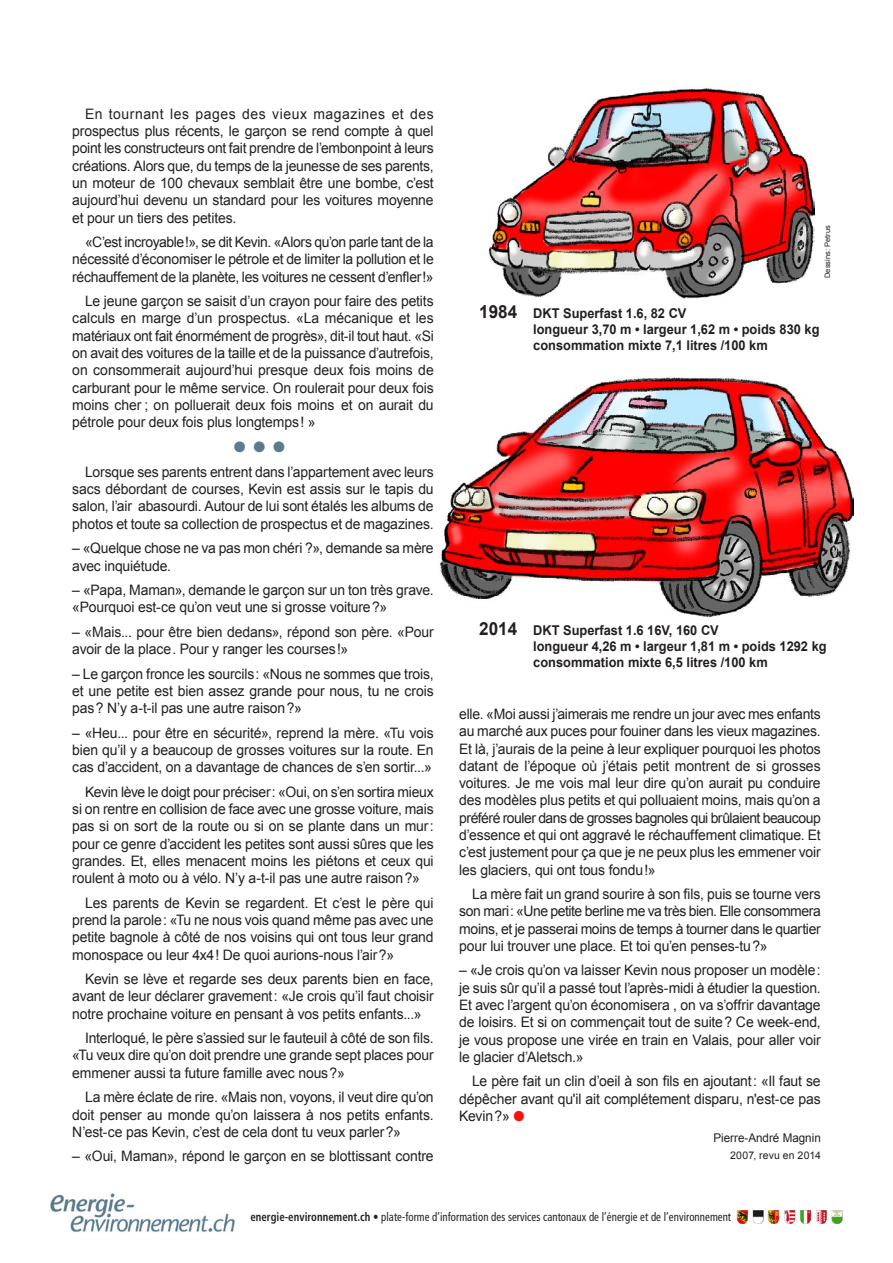
<style>
.page{position:relative;width:893px;height:1263px;background:#fff}
.page>*{position:absolute;margin:0;border:0;box-sizing:border-box;transform-origin:0 0}
.t1{font:15px "Zapf Dingbats ITC";color:#5a7c8e}
.t2{font:14.4px/17.2px "Arial";letter-spacing:-.01em;color:#231f20;text-align:justify}
.t3{font:700 13.5px/16.2px "Arial";color:#231f20;scale:.95 1}
.t4{font:condensed 12px "Frutiger";letter-spacing:.005em;color:#231f20;scale:.9 1}
.t5{font:12px "Arial";color:#231f20}
.t6{font:10.5px "Arial";letter-spacing:.015em;color:#231f20}
.t7{font:7.5px "Arial";color:#231f20}
.s1{font-size:18px}
.s2{color:#ff0f09}
.s3{font-weight:700}
</style>
<div class="page">
<img style="left:736px;top:1210px;width:106px;height:13px">
<img style="left:50px;top:1193px;width:185px;height:40px">
<img style="left:489px;top:87px;width:325px;height:212px">
<img style="left:440px;top:377px;width:413px;height:240px">
<p class="t2" style="left:72px;top:105px;width:363px;text-indent:13px">En tournant les pages des vieux magazines et des prospectus plus récents, le garçon se rend compte à quel point les constructeurs ont fait prendre de l’embonpoint à leurs créations. Alors que, du temps de la jeunesse de ses parents, un moteur de 100 chevaux semblait être une bombe, c’est aujourd’hui devenu un standard pour les voitures moyenne et pour un tiers des petites.</p>
<p class="t2" style="left:72px;top:234px;width:363px;text-indent:13px">«C’est incroyable!», se dit Kevin. «Alors qu’on parle tant de la nécessité d’économiser le pétrole et de limiter la pollution et le réchauffement de la planète, les voitures ne cessent d’enfler!»</p>
<p class="t2" style="left:72px;top:293px;width:363px;text-indent:13px">Le jeune garçon se saisit d’un crayon pour faire des petits calculs en marge d’un prospectus. «La mécanique et les matériaux ont fait énormément de progrès», dit-il tout haut. «Si on avait des voitures de la taille et de la puissance d’autrefois, on consommerait aujourd’hui presque deux fois moins de carburant pour le même service. On roulerait pour deux fois moins cher ; on polluerait deux fois moins et on aurait du pétrole pour deux fois plus longtemps! »</p>
<p class="t1" style="left:234px;top:440px;width:53px">● ● ●</p>
<p class="t2" style="left:72px;top:463px;width:363px;text-indent:13px">Lorsque ses parents entrent dans l’appartement avec leurs sacs débordant de courses, Kevin est assis sur le tapis du salon, l’air abasourdi. Autour de lui sont étalés les albums de photos et toute sa collection de prospectus et de magazines.</p>
<p class="t2" style="left:72px;top:540px;width:363px">– «Quelque chose ne va pas mon chéri ?», demande sa mère avec inquiétude.</p>
<p class="t2" style="left:72px;top:581px;width:363px">– «Papa, Maman», demande le garçon sur un ton très grave. «Pourquoi est-ce qu’on veut une si grosse voiture?»</p>
<p class="t2" style="left:72px;top:623px;width:363px">– «Mais... pour être bien dedans», répond son père. «Pour avoir de la place. Pour y ranger les courses!»</p>
<p class="t2" style="left:72px;top:665px;width:363px">– Le garçon fronce les sourcils: «Nous ne sommes que trois, et une petite est bien assez grande pour nous, tu ne crois pas? N’y a-t-il pas une autre raison?»</p>
<p class="t2" style="left:72px;top:724px;width:363px">– «Heu... pour être en sécurité», reprend la mère. «Tu vois bien qu’il y a beaucoup de grosses voitures sur la route. En cas d’accident, on a davantage de chances de s’en sortir...»</p>
<p class="t2" style="left:72px;top:783px;width:363px;text-indent:13px">Kevin lève le doigt pour préciser: «Oui, on s’en sortira mieux si on rentre en collision de face avec une grosse voiture, mais pas si on sort de la route ou si on se plante dans un mur: pour ce genre d’accident les petites sont aussi sûres que les grandes. Et, elles menacent moins les piétons et ceux qui roulent à moto ou à vélo. N’y a-t-il pas une autre raison?»</p>
<p class="t2" style="left:72px;top:894px;width:363px;text-indent:13px">Les parents de Kevin se regardent. Et c’est le père qui prend la parole: «Tu ne nous vois quand même pas avec une petite bagnole à côté de nos voisins qui ont tous leur grand monospace ou leur 4x4! De quoi aurions-nous l’air?»</p>
<p class="t2" style="left:72px;top:970px;width:363px;text-indent:13px">Kevin se lève et regarde ses deux parents bien en face, avant de leur déclarer gravement: «Je crois qu’il faut choisir notre prochaine voiture en pensant à vos petits enfants...»</p>
<p class="t2" style="left:72px;top:1030px;width:363px;text-indent:13px">Interloqué, le père s’assied sur le fauteuil à côté de son fils. «Tu veux dire qu’on doit prendre une grande sept places pour emmener aussi ta future famille avec nous?»</p>
<p class="t2" style="left:72px;top:1089px;width:363px;text-indent:13px">La mère éclate de rire. «Mais non, voyons, il veut dire qu’on doit penser au monde qu’on laissera à nos petits enfants.<br>N’est-ce pas Kevin, c’est de cela dont tu veux parler?»</p>
<p class="t2" style="left:72px;top:1148px;width:363px">– «Oui, Maman», répond le garçon en se blottissant contre</p>
<p class="t7" style="left:822px;top:278px;width:54px;rotate:-90deg">Dessins: Petrus</p>
<p class="t3" style="left:533px;top:305px;width:303px;text-indent:-54px"><span class="s1">1984</span> DKT Superfast 1.6, 82 CV<br>longueur 3,70 m • largeur 1,62 m • poids 830 kg consommation mixte 7,1 litres /100 km</p>
<p class="t3" style="left:533px;top:622px;width:310px;text-indent:-54px"><span class="s1">2014</span> DKT Superfast 1.6 16V, 160 CV<br>longueur 4,26 m • largeur 1,81 m • poids 1292 kg consommation mixte 6,5 litres /100 km</p>
<p class="t2" style="left:459px;top:705px;width:363px">elle. «Moi aussi j’aimerais me rendre un jour avec mes enfants au marché aux puces pour fouiner dans les vieux magazines.<br>Et là, j’aurais de la peine à leur expliquer pourquoi les photos datant de l’époque où j’étais petit montrent de si grosses voitures. Je me vois mal leur dire qu’on aurait pu conduire des modèles plus petits et qui polluaient moins, mais qu’on a préféré rouler dans de grosses bagnoles qui brûlaient beaucoup d’essence et qui ont aggravé le réchauffement climatique. Et c’est justement pour ça que je ne peux plus les emmener voir les glaciers, qui ont tous fondu!»</p>
<p class="t2" style="left:459px;top:885px;width:363px;text-indent:13px">La mère fait un grand sourire à son fils, puis se tourne vers son mari: «Une petite berline me va très bien. Elle consommera moins, et je passerai moins de temps à tourner dans le quartier pour lui trouver une place. Et toi qu’en penses-tu?»</p>
<p class="t2" style="left:459px;top:962px;width:363px">– «Je crois qu’on va laisser Kevin nous proposer un modèle: je suis sûr qu’il a passé tout l’après-midi à étudier la question.<br>Et avec l’argent qu’on économisera , on va s’offrir davantage de loisirs. Et si on commençait tout de suite? Ce week-end, je vous propose une virée en train en Valais, pour aller voir le glacier d’Aletsch.»</p>
<p class="t2" style="left:459px;top:1073px;width:363px;text-indent:13px">Le père fait un clin d’oeil à son fils en ajoutant: «Il faut se dépêcher avant qu'il ait complétement disparu, n'est-ce pas Kevin?» <span class="s2">●</span></p>
<p class="t5" style="left:713px;top:1130px;width:109px">Pierre-André Magnin</p>
<p class="t6" style="left:730px;top:1148px;width:92px">2007, revu en 2014</p>
<p class="t4" style="left:250px;top:1210px;width:536px"><span class="s3">energie-environnement.ch</span> • plate-forme d’information des services cantonaux de l’énergie et de l’environnement</p>
</div>
